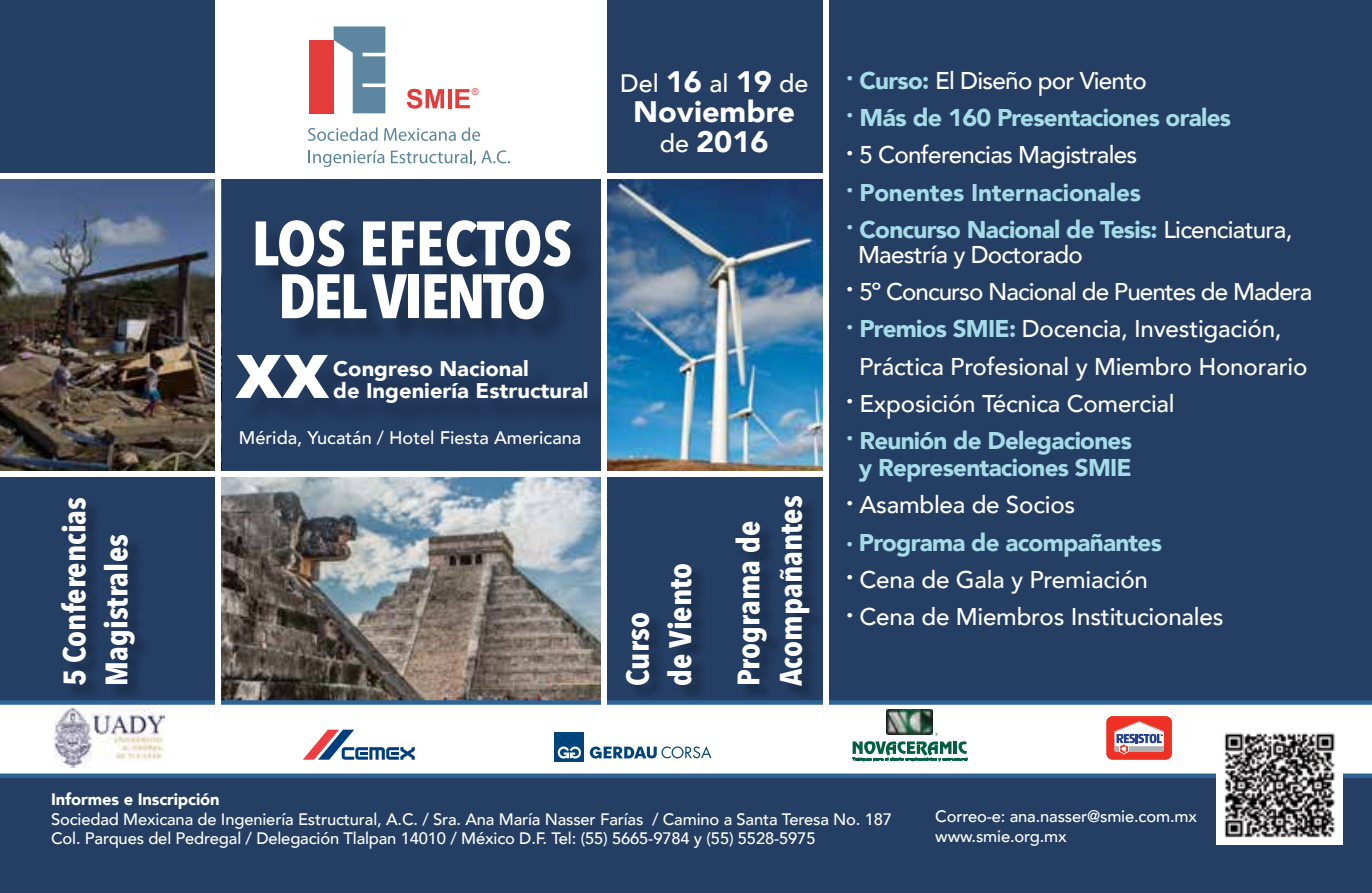
<style>
.page{position:relative;width:1372px;height:893px;background:#fff}
.page>*{position:absolute;margin:0;border:0;box-sizing:border-box;transform-origin:0 0}
.t1{font:700 62.1px/52.9px "Avenir Next Condensed";letter-spacing:-.03em;color:#fff;text-align:center;scale:1.04 1}
.t2{font:900 60.07px "Arial";color:#fff}
.t3{font:700 31.05px/42.3px "Avenir Next Condensed";color:#fff;scale:1.04 1}
.t4{font:900 29.47px/30.2px "Avenir";color:#fff;text-align:center;scale:1.04 1}
.t5{font:500 25.2px "Avenir";color:#fff}
.t6{font:500 24.3px/37.4px "Avenir";letter-spacing:-.01em;color:#fff}
.t7{font:900 24.3px/37.4px "Avenir";letter-spacing:-.03em;color:#a4dce8;scale:1.04 1}
.t8{font:500 24.3px "Avenir";letter-spacing:-.04em;color:#fff}
.t9{font:500 24.3px "Avenir";letter-spacing:-.03em;color:#fff}
.t10{font:900 21.15px/21.6px "Avenir";color:#fff;scale:1.04 1}
.t11{font:500 18.22px "Avenir";color:#fff}
.t12{font:500 16.65px/19.8px "Avenir";letter-spacing:-.01em;color:#fff}
.t13{font:900 16.65px "Avenir";letter-spacing:-.01em;color:#fff}
.t14{font:9.45px "Arial";color:#e43c3b}
.s1{font-weight:900;font-size:29.47px}
.s2{font-weight:500;font-size:25.2px}
.s3{font-weight:500;color:#fff}
.s4{font-weight:900;color:#a4dce8}
</style>
<div class="page">
<div style="left:0;top:0;width:1371px;height:893px;background:#253e64"></div>
<div style="left:218px;top:0;width:383px;height:179px;background:#fff"></div>
<div style="left:259px;top:224px;width:338px;height:123px;background:#203759"></div>
<div style="left:240px;top:360px;width:115px;height:65px;background:#22395c"></div>
<div style="left:338px;top:364px;width:276px;height:66px;background:#223a5e"></div>
<img style="left:221px;top:477px;width:380px;height:223px">
<svg style="left:0;top:700px;width:1371px;height:78px;background:#dfe7ee"></svg>
<svg style="left:852px;top:733px;width:115px;height:28px;background:#9ac0b4"></svg>
<img style="left:886px;top:709px;width:46px;height:26px">
<div style="left:555px;top:732px;width:29px;height:29px;background:#00447c"></div>
<svg style="left:557px;top:746px;width:24px;height:12px"></svg>
<svg style="left:589px;top:746px;width:122px;height:13px;background:#95b1c8"></svg>
<svg style="left:303px;top:730px;width:112px;height:30px;background:#b9b8c9"></svg>
<div style="left:1106px;top:716px;width:65px;height:44px;background:#ee3124;border-radius:6px"></div>
<svg style="left:1114px;top:721px;width:49px;height:33px"></svg>
<img style="left:1216px;top:725px;width:126px;height:119px">
<div style="left:64px;top:500px;width:87px;height:201px;background:#000;opacity:.28"></div>
<div style="left:628px;top:566px;width:79px;height:134px;background:#000;opacity:.28"></div>
<img style="left:607px;top:179px;width:216px;height:292px">
<div style="left:601px;top:0;width:6px;height:742px;background:#fff"></div>
<div style="left:823px;top:0;width:5px;height:705px;background:#fff"></div>
<div style="left:738px;top:499px;width:87px;height:202px;background:#000;opacity:.28"></div>
<img style="left:54px;top:708px;width:110px;height:60px">
<div style="left:309px;top:40px;width:24px;height:73px;background:#e43c3b"></div>
<svg style="left:333px;top:26px;width:52px;height:87px"></svg>
<svg style="left:407px;top:89px;width:37px;height:20px"></svg>
<hr style="left:448px;top:89px;width:3px;height:19px;background:#e43c3b">
<svg style="left:455px;top:89px;width:15px;height:19px"></svg>
<svg style="left:308px;top:127px;width:69px;height:14px"></svg>
<svg style="left:384px;top:127px;width:96px;height:14px"></svg>
<svg style="left:308px;top:150px;width:76px;height:17px"></svg>
<svg style="left:391px;top:150px;width:119px;height:15px"></svg>
<img style="left:0;top:179px;width:215px;height:292px">
<div style="left:215px;top:0;width:6px;height:738px;background:#fff"></div>
<div style="left:0;top:471px;width:823px;height:6px;background:#fff"></div>
<div style="left:0;top:173px;width:826px;height:6px;background:#fff"></div>
<h3 class="t3" style="left:53px;top:686px;width:183px;rotate:-90deg">5 Conferencias<br>Magistrales</h3>
<p class="t14" style="left:472px;top:86px;width:8px">®</p>
<h1 class="t1" style="left:251px;top:217px;width:310px">LOS EFECTOS<br>DEL VIENTO</h1>
<h2 class="t2" style="left:235px;top:333px;width:95px">XX</h2>
<p class="t10" style="left:333px;top:357px;width:247px">Congreso Nacional<br>de Ingeniería Estructural</p>
<p class="t11" style="left:239px;top:422px;width:344px">Mérida, Yucatán / Hotel Fiesta Americana</p>
<h3 class="t5" style="left:620px;top:61px;width:190px">Del <span class="s1">16</span> al <span class="s1">19</span> de</h3>
<h3 class="t4" style="left:633px;top:96px;width:157px">Noviembre <span class="s2">de</span> 2016</h3>
<h3 class="t3" style="left:616px;top:686px;width:120px;rotate:-90deg">Curso<br>de Viento</h3>
<h3 class="t3" style="left:727px;top:686px;width:185px;rotate:-90deg">Programa de<br>Acompañantes</h3>
<h3 class="t7" style="left:846px;top:61px;width:431px">· Curso: <span class="s3">El Diseño por Viento<br></span>· Más de 160 Presentaciones orales<br><sup>·</sup> <span class="s3">5 Conferencias Magistrales<br></span>· Ponentes Internacionales<br>· Concurso Nacional de Tesis: <span class="s3">Licenciatura,</span></h3>
<h3 class="t9" style="left:858px;top:233px;width:226px">Maestría y Doctorado</h3>
<h3 class="t8" style="left:846px;top:271px;width:468px"><sup>·</sup> 5º Concurso Nacional de Puentes de Madera</h3>
<h3 class="t6" style="left:846px;top:309px;width:437px"><sup>·</sup> <span class="s4">Premios SMIE:</span> Docencia, Investigación,</h3>
<h3 class="t6" style="left:859px;top:346px;width:450px">Práctica Profesional y Miembro Honorario</h3>
<h3 class="t6" style="left:846px;top:383px;width:330px"><sup>·</sup> Exposición Técnica Comercial</h3>
<h3 class="t7" style="left:846px;top:421px;width:276px">· Reunión de Delegaciones</h3>
<h3 class="t6" style="left:846px;top:448px;width:379px;text-indent:13px"><span class="s4">y Representaciones SMIE<br></span><sup>·</sup> Asamblea de Socios<br><span class="s4">· Programa de acompañantes<br></span><sup>·</sup> Cena de Gala y Premiación<br><sup>·</sup> Cena de Miembros Institucionales</h3>
<p class="t13" style="left:51px;top:785px;width:170px">Informes e Inscripción</p>
<p class="t12" style="left:51px;top:808px;width:842px">Sociedad Mexicana de Ingeniería Estructural, A.C. / Sra. Ana María Nasser Farías / Camino a Santa Teresa No. 187<br>Col. Parques del Pedregal / Delegación Tlalpan 14010 / México D.F. Tel: (55) 5665-9784 y (55) 5528-5975</p>
<p class="t12" style="left:935px;top:805px;width:263px">Correo-e: ana.nasser@smie.com.mx www.smie.org.mx</p>
</div>
